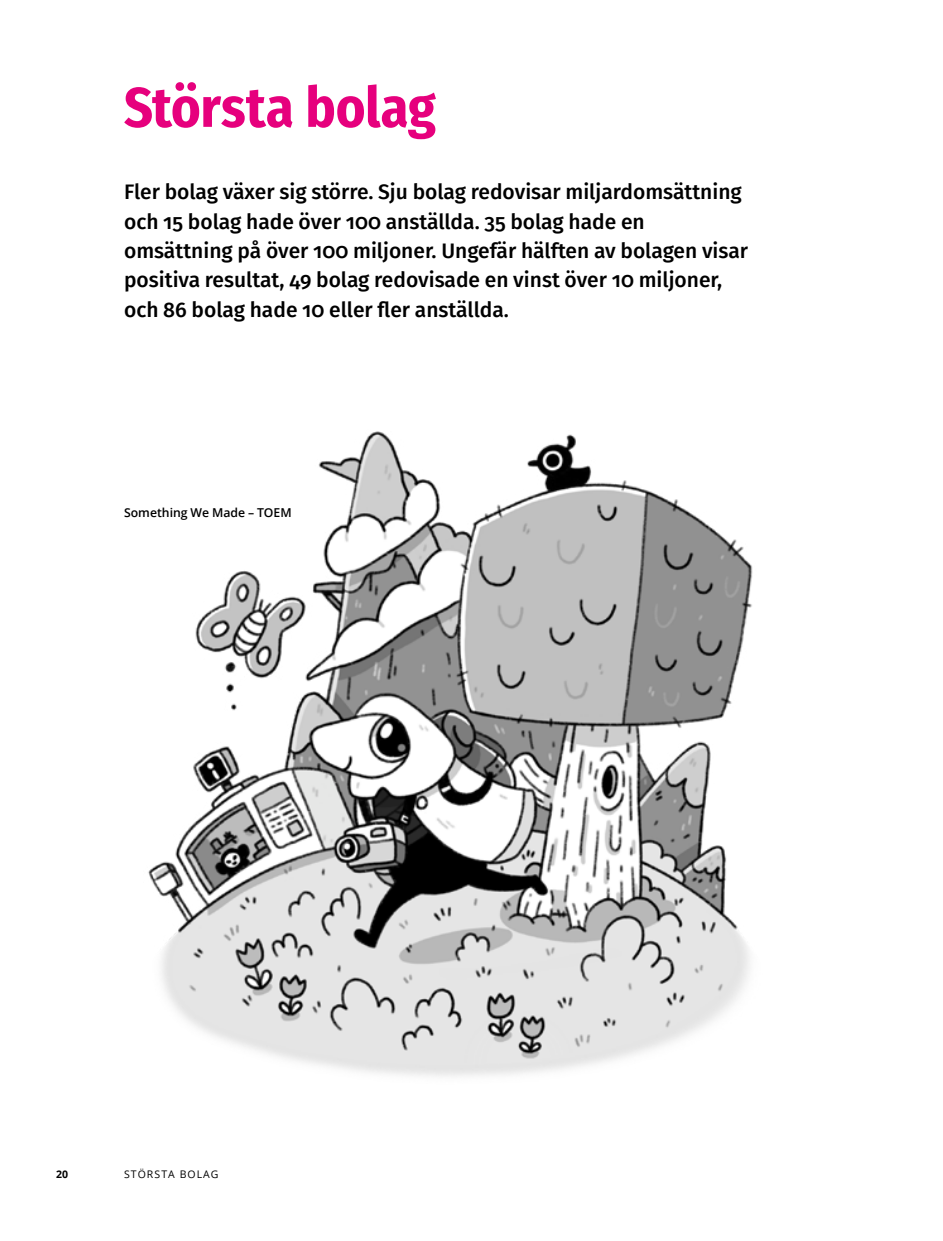
<style>
.page{position:relative;width:943px;height:1241px;background:#fff}
.page>*{position:absolute;margin:0;border:0;box-sizing:border-box;transform-origin:0 0}
.t1{font:700 56px "Fira Sans Condensed";letter-spacing:-.005em;color:#e6007d}
.t2{font:500 21px/29.4px "Fira Sans";color:#000}
.t3{font:600 12.25px "Open Sans";color:#000}
.t4{font:10.5px "Open Sans";letter-spacing:.1em;color:#000}
.t5{font:700 10.5px "Open Sans";color:#000}
</style>
<div class="page">
<img style="left:148px;top:431px;width:605px;height:646px">
<h1 class="t1" style="left:124px;top:60px;width:313px">Största bolag</h1>
<p class="t2" style="left:124px;top:176px;width:625px">Fler bolag växer sig större. Sju bolag redovisar miljardomsättning och 15 bolag hade över 100 anställda. 35 bolag hade en omsättning på över 100 miljoner. Ungefär hälften av bolagen visar positiva resultat, 49 bolag redovisade en vinst över 10 miljoner, och 86 bolag hade 10 eller fler anställda.</p>
<p class="t3" style="left:124px;top:503px;width:169px">Something We Made – TOEM</p>
<p class="t5" style="left:56px;top:1166px;width:13px">20</p>
<p class="t4" style="left:124px;top:1167px;width:96px">STÖRSTA BOLAG</p>
</div>
